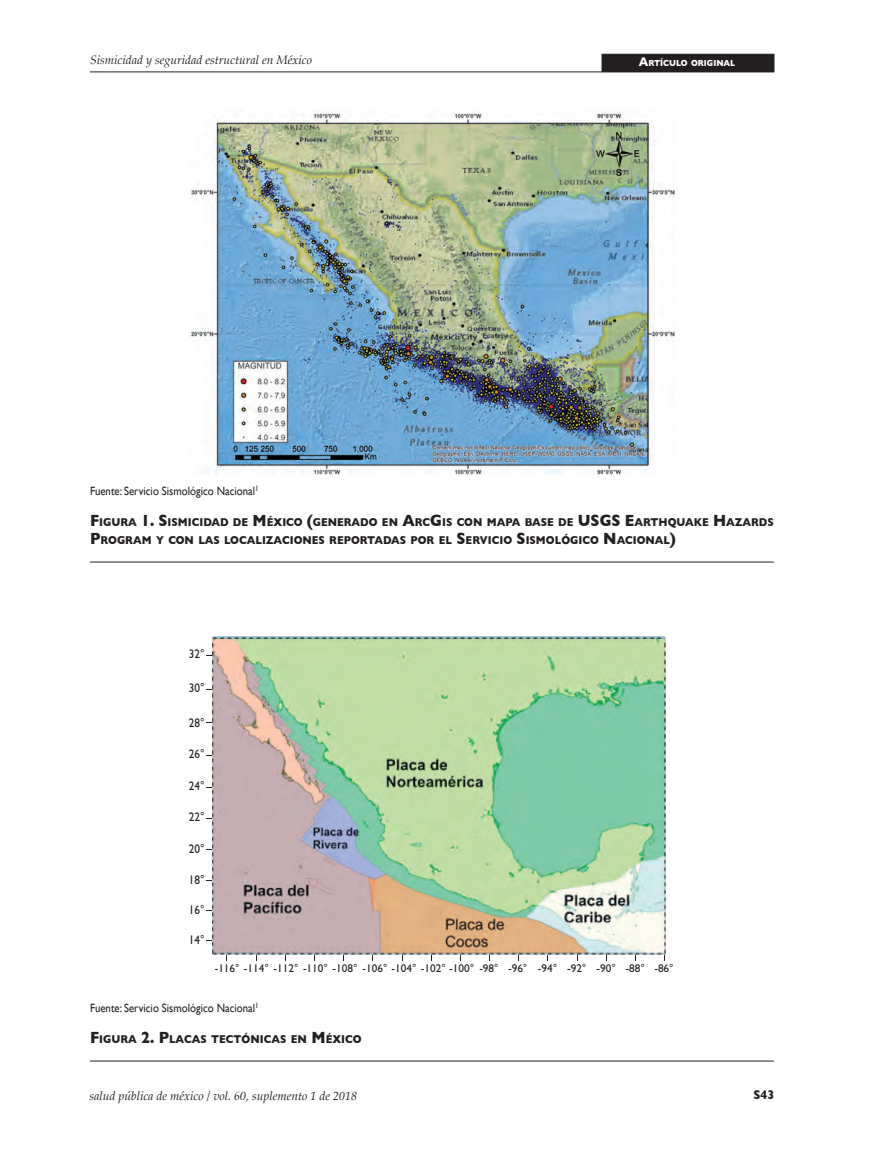
<style>
.page{position:relative;width:893px;height:1149px;background:#fff}
.page>*{position:absolute;margin:0;border:0;box-sizing:border-box;transform-origin:0 0}
.t1{font:700 12.75px "Gill Sans";color:#231f20;scale:.9 1}
.t2{font:12.45px "Gill Sans";color:#231f20;scale:.9 1}
.t3{font:italic 12px "Palatino";color:#231f20}
.CUADROS{font:12px "Gill Sans";color:#231f20;scale:.9 1}
.TIT_FIGURA{font:700 11.55px/18px "Gill Sans";color:#231f20;scale:.9 1}
.t4{font:11.25px "Gill Sans";color:#231f20}
.t5{font:700 8.85px "Gill Sans";color:#fff;scale:.9 1}
.s1{font-size:12.75px}
.s2{font-size:16.5px}
</style>
<div class="page">
<div style="left:602px;top:54px;width:172px;height:18px;background:#231f20;border:1px solid #231f20"></div>
<hr style="left:90px;top:72px;width:684px;height:1px;background:#231f20">
<hr style="left:90px;top:561px;width:684px;height:1px;background:#231f20">
<hr style="left:90px;top:1060px;width:684px;height:1px;background:#231f20">
<img style="left:212px;top:636px;width:454px;height:318px">
<img style="left:189px;top:111px;width:486px;height:364px">
<p class="t3" style="left:90px;top:53px;width:223px">Sismicidad y seguridad estructural en México</p>
<p class="t5" style="left:639px;top:56px;width:109px"><span class="s1">A</span>RTÍCULO ORIGINAL</p>
<p class="CUADROS" style="left:90px;top:483px;width:189px">Fuente: Servicio Sismológico Nacional<sup>1</sup></p>
<p class="TIT_FIGURA" style="left:90px;top:513px;width:760px"><span class="s2">F</span>IGURA <span class="s2">1. S</span>ISMICIDAD DE <span class="s2">M</span> ÉXICO <span class="s2">(</span>GENERADO EN <span class="s2">A</span>RC<span class="s2">G</span> IS CON MAPA BASE DE <span class="s2">USGS E</span>ARTHQUAKE <span class="s2">H</span>AZARDS<br><span class="s2">P</span>ROGRAM Y CON LAS LOCALIZACIONES REPORTADAS POR EL <span class="s2">S</span>ERVICIO <span class="s2">S</span>ISMOLÓGICO <span class="s2">N</span>ACIONAL<span class="s2">)</span></p>
<p class="t2" style="left:189px;top:646px;width:19px">32°</p>
<p class="t2" style="left:189px;top:680px;width:19px">30°</p>
<p class="t2" style="left:189px;top:715px;width:19px">28°</p>
<p class="t2" style="left:189px;top:746px;width:19px">26°</p>
<p class="t2" style="left:189px;top:778px;width:19px">24°</p>
<p class="t2" style="left:189px;top:809px;width:19px">22°</p>
<p class="t2" style="left:189px;top:841px;width:19px">20°</p>
<p class="t2" style="left:189px;top:872px;width:19px">18°</p>
<p class="t2" style="left:189px;top:902px;width:19px">16°</p>
<p class="t2" style="left:189px;top:932px;width:19px">14°</p>
<p class="t4" style="left:215px;top:961px;width:460px">-116° -114° -112° -110° -108° -106° -104° -102° -100° -98° -96° -94° -92° -90° -88° -86°</p>
<p class="CUADROS" style="left:90px;top:1000px;width:189px">Fuente: Servicio Sismológico Nacional<sup>1</sup></p>
<p class="TIT_FIGURA" style="left:90px;top:1029px;width:303px"><span class="s2">F</span>IGURA <span class="s2">2. P</span>LACAS TECTÓNICAS EN <span class="s2">M</span> ÉXICO</p>
<p class="t3" style="left:89px;top:1088px;width:269px">salud pública de méxico / vol. 60, suplemento 1 de 2018</p>
<p class="t1" style="left:753px;top:1083px;width:24px">S43</p>
</div>
